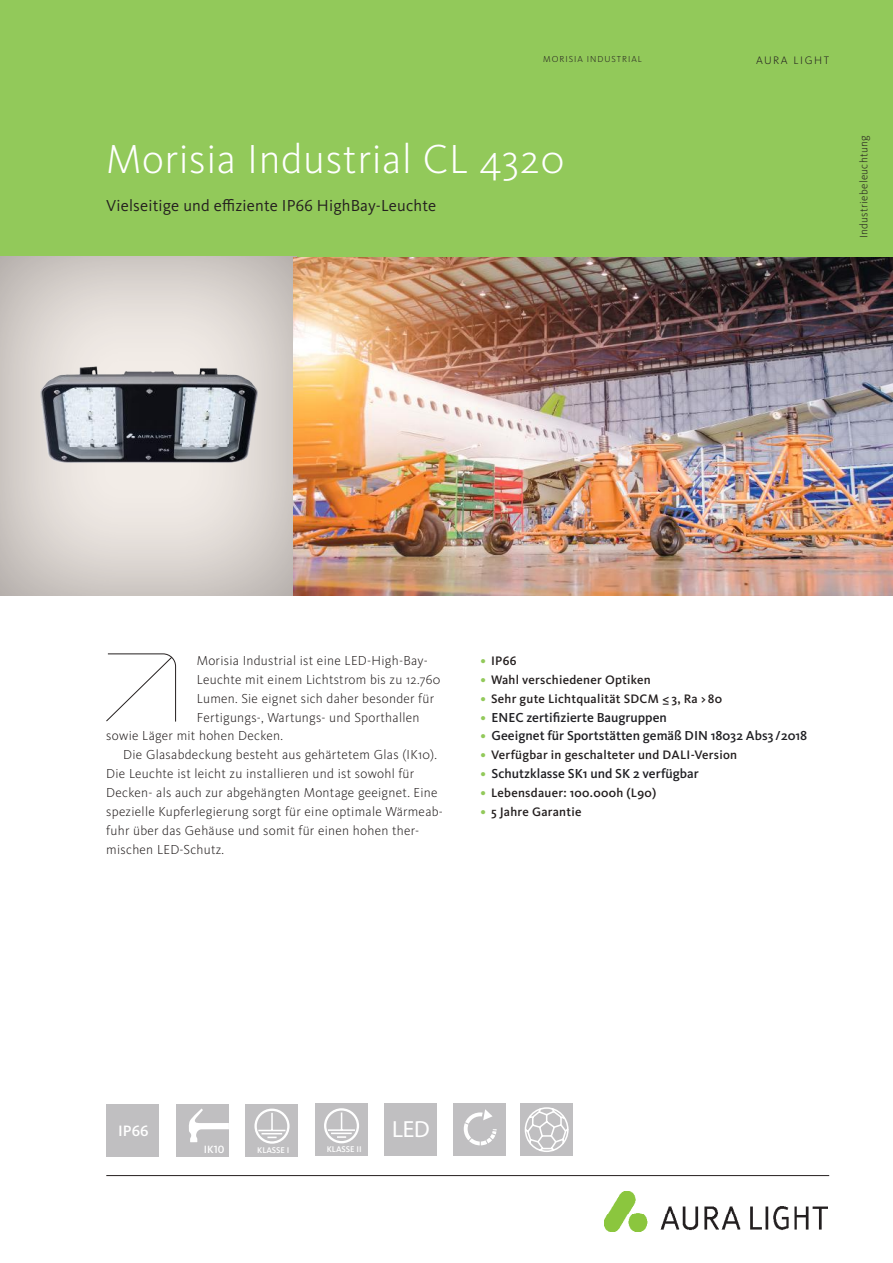
<style>
.page{position:relative;width:893px;height:1263px;background:#fff}
.page>*{position:absolute;margin:0;border:0;box-sizing:border-box;transform-origin:0 0}
.t1{font:300 42px "Kievit Pro";letter-spacing:.015em;color:#fff}
.t2{font:500 23.4px "Kievit OT";color:#fff}
.t3{font:16.5px "Kievit Pro";letter-spacing:.01em;color:#241f1f}
.t4{font:500 15.6px "Kievit Pro";color:#fff}
.t5{font:300 13.5px "Kievit Pro";letter-spacing:.02em;color:#241f1f}
.t6{font:500 13.5px "Kievit Pro";color:#202024}
.t7{font:500 12.75px "Kievit Pro";letter-spacing:.02em;color:#241f1f}
.t8{font:300 11.25px "Kievit Pro";letter-spacing:.03em;color:#241f1f}
.t9{font:300 11.25px "Kievit Pro";letter-spacing:.14em;color:#241f1f}
.t10{font:500 10.95px "Kievit Pro";color:#fff}
.t11{font:300 9px "Kievit Pro";letter-spacing:.11em;color:#241f1f}
.t12{font:500 8.55px "Kievit Pro";color:#fff}
.s1{font-size:13.5px;color:#92c95a}
.s2{color:#92c95a}
</style>
<div class="page">
<div style="left:0;top:0;width:893px;height:257px;background:#92c95a"></div>
<svg style="left:106px;top:653px;width:70px;height:69px"></svg>
<div style="left:0;top:251px;width:296px;height:345px;background:#241f1f;opacity:.4"></div>
<img style="left:293px;top:257px;width:600px;height:338px">
<img style="left:36px;top:356px;width:227px;height:111px">
<div style="left:106px;top:1104px;width:53px;height:53px;background:#c0bfc1"></div>
<div style="left:176px;top:1104px;width:53px;height:53px;background:#c0bfc1"></div>
<svg style="left:189px;top:1108px;width:40px;height:35px"></svg>
<div style="left:245px;top:1104px;width:53px;height:53px;background:#c0bfc1"></div>
<div style="left:254px;top:1108px;width:36px;height:36px;border:2px solid #fff;border-radius:50%"></div>
<svg style="left:258px;top:1113px;width:27px;height:25px"></svg>
<div style="left:384px;top:1103px;width:53px;height:53px;background:#c0bfc1"></div>
<div style="left:453px;top:1103px;width:53px;height:53px;background:#c0bfc1"></div>
<svg style="left:463px;top:1109px;width:34px;height:37px"></svg>
<div style="left:520px;top:1103px;width:53px;height:53px;background:#c0bfc1"></div>
<svg style="left:524px;top:1107px;width:45px;height:45px"></svg>
<div style="left:315px;top:1103px;width:53px;height:53px;background:#c0bfc1"></div>
<div style="left:324px;top:1108px;width:35px;height:35px;border:2px solid #fff;border-radius:50%"></div>
<svg style="left:341px;top:1112px;width:1px;height:17px"></svg>
<hr style="left:328px;top:1129px;width:27px;height:2px;background:#fff">
<hr style="left:331px;top:1132px;width:21px;height:2px;background:#fff">
<svg style="left:337px;top:1136px;width:9px;height:2px"></svg>
<hr style="left:106px;top:1175px;width:723px;height:1px;background:#241f1f">
<img style="left:605px;top:1191px;width:223px;height:40px">
<p class="t11" style="left:543px;top:54px;width:100px">MORISIA INDUSTRIAL</p>
<h1 class="t1" style="left:106px;top:134px;width:459px">Morisia Industrial CL 4320</h1>
<p class="t3" style="left:106px;top:196px;width:331px">Vielseitige und effiziente IP66 HighBay-Leuchte</p>
<p class="t9" style="left:756px;top:53px;width:75px">AURA LIGHT</p>
<p class="t8" style="left:857px;top:238px;width:105px;rotate:-90deg">Industriebeleuchtung</p>
<p class="t5" style="left:197px;top:652px;width:233px">Morisia Industrial ist eine LED-High-Bay-</p>
<p class="t5" style="left:197px;top:671px;width:245px">Leuchte mit einem Lichtstrom bis zu 12.760</p>
<p class="t5" style="left:197px;top:690px;width:239px">Lumen. Sie eignet sich daher besonder für</p>
<p class="t5" style="left:197px;top:709px;width:224px">Fertigungs-, Wartungs- und Sporthallen</p>
<p class="t5" style="left:106px;top:728px;width:178px">sowie Läger mit hohen Decken.</p>
<p class="t5" style="left:123px;top:747px;width:315px">Die Glasabdeckung besteht aus gehärtetem Glas (IK10).</p>
<p class="t5" style="left:106px;top:766px;width:310px">Die Leuchte ist leicht zu installieren und ist sowohl für</p>
<p class="t5" style="left:106px;top:785px;width:333px">Decken- als auch zur abgehängten Montage geeignet. Eine</p>
<p class="t5" style="left:106px;top:803px;width:338px">spezielle Kupferlegierung sorgt für eine optimale Wärmeab-</p>
<p class="t5" style="left:106px;top:822px;width:314px">fuhr über das Gehäuse und somit für einen hohen ther-</p>
<p class="t5" style="left:106px;top:841px;width:119px">mischen LED-Schutz.</p>
<p class="t7" style="left:480px;top:653px;width:38px"><span class="s1">•</span> IP66</p>
<p class="t7" style="left:480px;top:672px;width:172px"><span class="s1">•</span> Wahl verschiedener Optiken</p>
<p class="t7" style="left:480px;top:691px;width:243px"><span class="s1">•</span> Sehr gute Lichtqualität SDCM ≤ 3, Ra &gt; 80</p>
<p class="t6" style="left:480px;top:709px;width:188px"><span class="s2">•</span> ENEC zertifizierte Baugruppen</p>
<p class="t6" style="left:480px;top:728px;width:328px"><span class="s2">•</span> Geeignet für Sportstätten gemäß DIN 18032 Abs3 /2018</p>
<p class="t7" style="left:480px;top:747px;width:258px"><span class="s1">•</span> Verfügbar in geschalteter und DALI-Version</p>
<p class="t6" style="left:480px;top:766px;width:220px"><span class="s2">•</span> Schutzklasse SK1 und SK 2 verfügbar</p>
<p class="t7" style="left:480px;top:785px;width:177px"><span class="s1">•</span> Lebensdauer: 100.000h (L90)</p>
<p class="t7" style="left:480px;top:804px;width:103px"><span class="s1">•</span> 5 Jahre Garantie</p>
<p class="t4" style="left:118px;top:1121px;width:32px">IP66</p>
<p class="t10" style="left:204px;top:1142px;width:22px">IK10</p>
<p class="t12" style="left:257px;top:1145px;width:34px">KLASSE I</p>
<p class="t12" style="left:327px;top:1144px;width:36px">KLASSE II</p>
<h2 class="t2" style="left:392px;top:1115px;width:39px">LED</h2>
</div>
